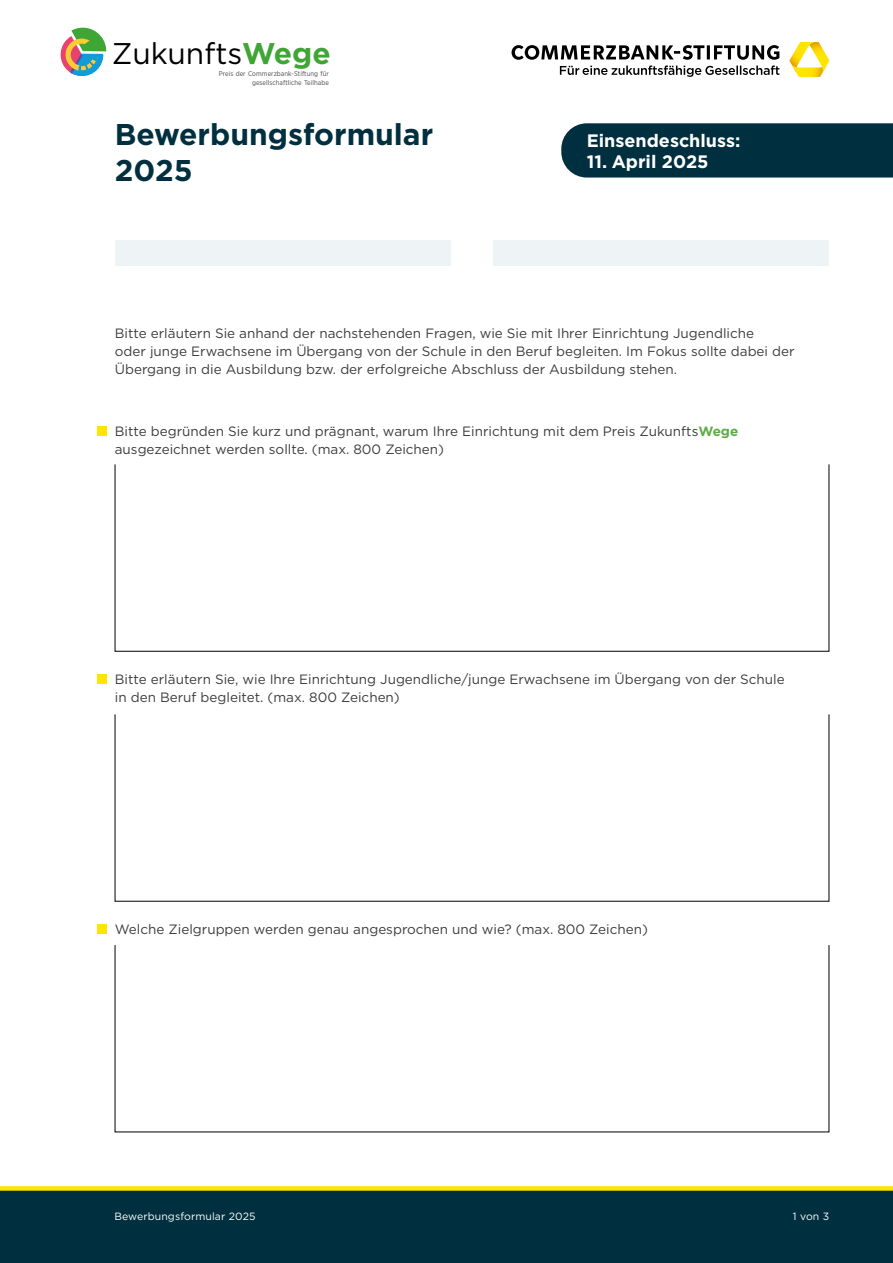
<style>
.page{position:relative;width:893px;height:1263px;background:#fff}
.page>*{position:absolute;margin:0;border:0;box-sizing:border-box;transform-origin:0 0}
.t1{font:700 30px/36px "Gotham";color:#00303f}
.t2{font:29.85px "Gotham";color:#000}
.t3{font:700 18px "Gotham";color:#fff}
.t4{font:13.5px/18px "Gotham";color:#3c3c3b}
.t5{font:10.5px "Gotham";letter-spacing:.01em;color:#fff}
.t6{font:6.9px/8.2px "Gotham Narrow";letter-spacing:.01em;color:#4a4a49;text-align:right}
.s1{font-weight:700;color:#3fa535}
.s2{font-weight:700;color:#5dad46}
</style>
<div class="page">
<svg style="left:512px;top:45px;width:267px;height:32px"></svg>
<svg style="left:789px;top:42px;width:40px;height:35px"></svg>
<div style="left:561px;top:123px;width:332px;height:55px;background:#00303f"></div>
<svg style="left:60px;top:27px;width:46px;height:49px"></svg>
<hr style="left:81px;top:54px;width:22px;height:3px;background:#0f9cd8">
<div style="left:0;top:1191px;width:893px;height:72px;background:#00303f"></div>
<div style="left:0;top:1186px;width:893px;height:5px;background:#ffe400"></div>
<div style="left:98px;top:427px;width:9px;height:9px;background:#ffe400"></div>
<svg style="left:115px;top:464px;width:714px;height:188px"></svg>
<div style="left:98px;top:675px;width:9px;height:9px;background:#ffe400"></div>
<div style="left:98px;top:924px;width:9px;height:9px;background:#ffe400"></div>
<svg style="left:115px;top:714px;width:714px;height:188px"></svg>
<svg style="left:115px;top:945px;width:714px;height:187px"></svg>
<div style="left:115px;top:240px;width:336px;height:25px;background:#eef3f5"></div>
<div style="left:493px;top:240px;width:336px;height:25px;background:#eef3f5"></div>
<h2 class="t2" style="left:112px;top:34px;width:221px">Zukunfts<span class="s1">Wege</span></h2>
<p class="t6" style="left:219px;top:70px;width:112px">Preis der Commerzbank-Stiftung für gesellschaftliche Teilhabe</p>
<h1 class="t1" style="left:115px;top:116px;width:320px">Bewerbungsformular<br>2025</h1>
<h3 class="t3" style="left:587px;top:130px;width:155px">Einsendeschluss:</h3>
<h3 class="t3" style="left:587px;top:151px;width:123px">11. April 2025</h3>
<p class="t4" style="left:115px;top:324px;width:681px">Bitte erläutern Sie anhand der nachstehenden Fragen, wie Sie mit Ihrer Einrichtung Jugendliche<br>oder junge Erwachsene im Übergang von der Schule in den Beruf begleiten. Im Fokus sollte dabei der<br>Übergang in die Ausbildung bzw. der erfolgreiche Abschluss der Ausbildung stehen.</p>
<p class="t4" style="left:115px;top:422px;width:625px">Bitte begründen Sie kurz und prägnant, warum Ihre Einrichtung mit dem Preis Zukunfts<span class="s2">Wege </span>ausgezeichnet werden sollte. (max. 800 Zeichen)</p>
<p class="t4" style="left:115px;top:670px;width:671px">Bitte erläutern Sie, wie Ihre Einrichtung Jugendliche/junge Erwachsene im Übergang von der Schule in den Beruf begleitet. (max. 800 Zeichen)</p>
<p class="t4" style="left:115px;top:919px;width:535px">Welche Zielgruppen werden genau angesprochen und wie? (max. 800 Zeichen)</p>
<p class="t5" style="left:114px;top:1210px;width:143px">Bewerbungsformular 2025</p>
<p class="t5" style="left:793px;top:1210px;width:38px">1 von 3</p>
</div>
